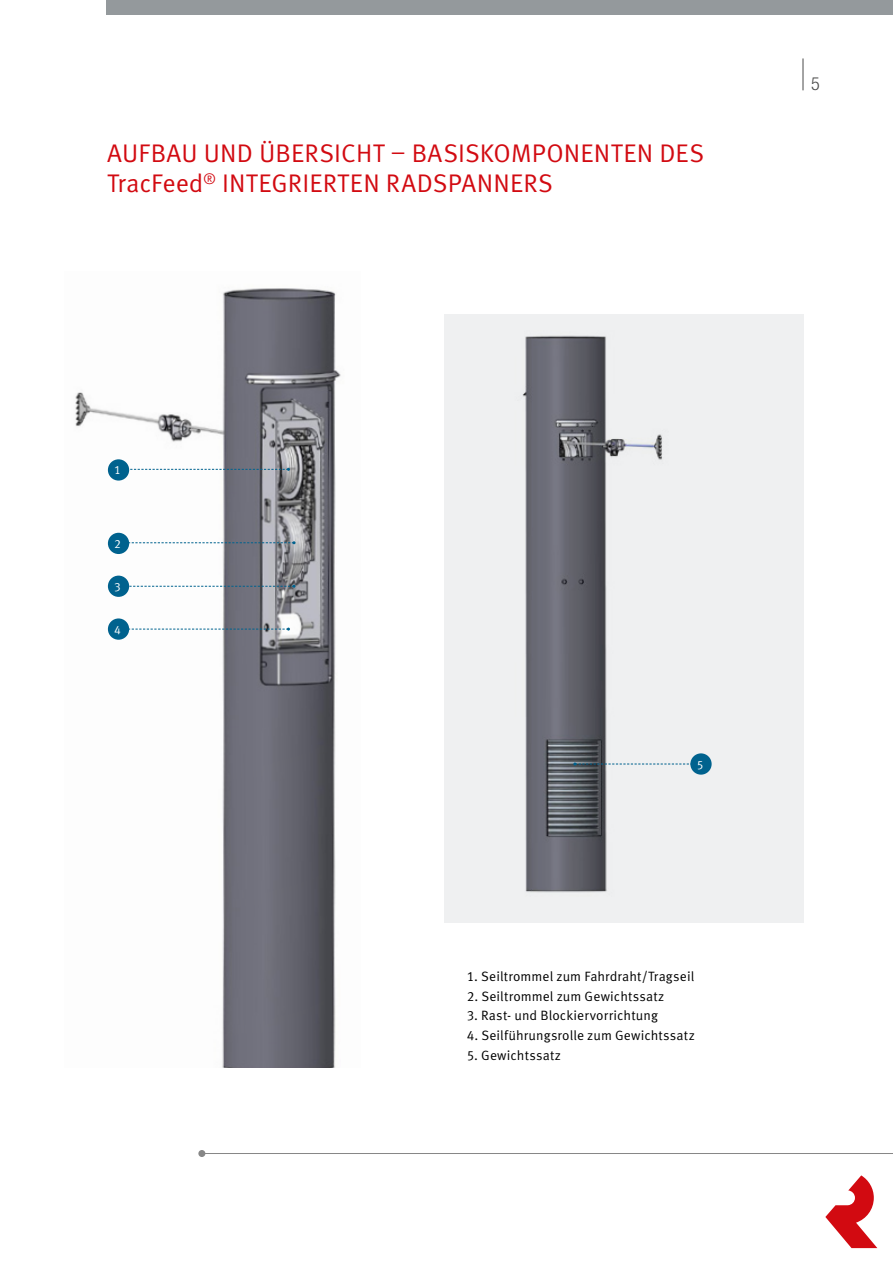
<style>
.page{position:relative;width:893px;height:1263px;background:#fff}
.page>*{position:absolute;margin:0;border:0;box-sizing:border-box;transform-origin:0 0}
.Kapitelüberschrift{font:25.5px "Meta Pro";letter-spacing:.005em;color:#d20a11}
.t1{font:300 condensed 18px "Helvetica Neue LT Std";color:#4a4a49}
.Fließtext{font:13.5px "Meta Pro";letter-spacing:.01em;color:#000}
.Fließtext-2{font:12px "Meta Pro";color:#fff}
</style>
<div class="page">
<div style="left:106px;top:0;width:787px;height:15px;background:#94999c"></div>
<svg style="left:825px;top:1175px;width:52px;height:73px"></svg>
<hr style="left:803px;top:58px;width:1px;height:32px;background:#4a4a49">
<div style="left:444px;top:315px;width:360px;height:608px;background:#eff0f1"></div>
<img style="left:75px;top:288px;width:266px;height:779px">
<div style="left:108px;top:459px;width:21px;height:22px;background:#00628e;border-radius:50%"></div>
<div style="left:108px;top:533px;width:21px;height:21px;background:#00628e;border-radius:50%"></div>
<div style="left:108px;top:576px;width:21px;height:21px;background:#00628e;border-radius:50%"></div>
<div style="left:108px;top:618px;width:21px;height:22px;background:#00628e;border-radius:50%"></div>
<svg style="left:129px;top:468px;width:161px;height:3px"></svg>
<svg style="left:129px;top:541px;width:167px;height:3px"></svg>
<svg style="left:129px;top:627px;width:161px;height:4px"></svg>
<svg style="left:129px;top:585px;width:167px;height:3px"></svg>
<img style="left:522px;top:335px;width:140px;height:558px">
<div style="left:690px;top:753px;width:22px;height:22px;background:#00628e;border-radius:50%"></div>
<svg style="left:573px;top:762px;width:118px;height:4px"></svg>
<hr style="left:202px;top:1153px;width:691px;height:1px;background:#878787">
<div style="left:198px;top:1150px;width:7px;height:7px;background:#878787;border-radius:50%"></div>
<p class="Kapitelüberschrift" style="left:107px;top:137px;width:598px">AUFBAU UND ÜBERSICHT – BASISKOMPONENTEN DES</p>
<p class="Kapitelüberschrift" style="left:107px;top:167px;width:447px">TracFeed<sup>®</sup> INTEGRIERTEN RADSPANNERS</p>
<h2 class="t1" style="left:811px;top:73px;width:10px">5</h2>
<p class="Fließtext-2" style="left:114px;top:463px;width:8px">1</p>
<p class="Fließtext-2" style="left:114px;top:536px;width:8px">2</p>
<p class="Fließtext-2" style="left:114px;top:579px;width:8px">3</p>
<p class="Fließtext-2" style="left:114px;top:622px;width:8px">4</p>
<p class="Fließtext-2" style="left:697px;top:757px;width:8px">5</p>
<p class="Fließtext" style="left:467px;top:968px;width:229px">1. Seiltrommel zum Fahrdraht/Tragseil</p>
<p class="Fließtext" style="left:467px;top:988px;width:199px">2. Seiltrommel zum Gewichtssatz</p>
<p class="Fließtext" style="left:467px;top:1007px;width:193px">3. Rast- und Blockiervorrichtung</p>
<p class="Fließtext" style="left:467px;top:1027px;width:230px">4. Seilführungsrolle zum Gewichtssatz</p>
<p class="Fließtext" style="left:467px;top:1046px;width:96px">5. Gewichtssatz</p>
</div>
